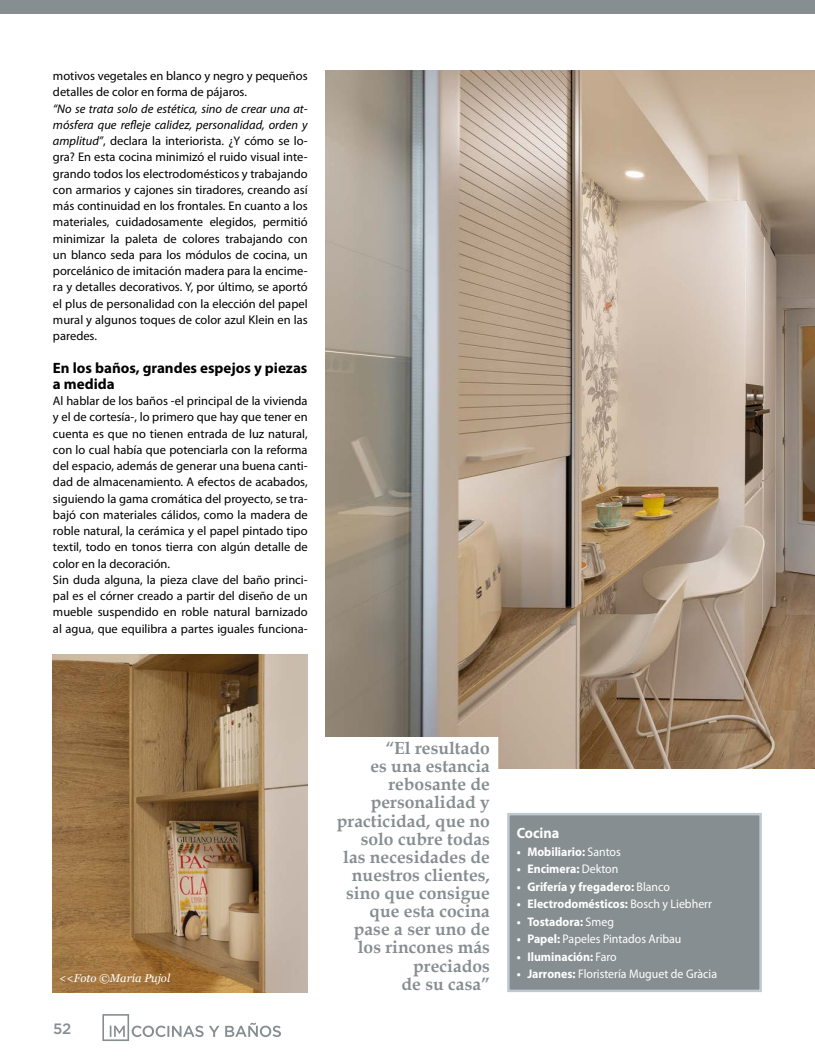
<style>
.page{position:relative;width:815px;height:1063px;background:#fff}
.page>*{position:absolute;margin:0;border:0;box-sizing:border-box;transform-origin:0 0}
.t1{font:700 17.5px/18.1px "Book Antiqua";color:#878e91;text-align:right}
.t2{font:700 15px/16.2px "Myriad Pro";color:#000}
.t3{font:700 15px "Myriad Pro";color:#fff;scale:.95 1}
.t4{font:500 15px "Gotham";color:#878e91}
.t5{font:12.5px/16.2px "Myriad Pro";color:#000}
.t6{font:700 12.5px "Myriad Pro";color:#fff;scale:.95 1}
.t7{font:12.5px "Myriad Pro";color:#fff;scale:.95 1}
.t8{font:italic 11.25px "Georgia";color:#fff}
.s1{font-style:italic}
.s2{font-weight:400}
.s3{font-weight:700}
</style>
<div class="page">
<div style="left:0;top:0;width:815px;height:14px;background:#878e91"></div>
<svg style="left:102px;top:1014px;width:117px;height:27px"></svg>
<svg style="left:225px;top:1023px;width:56px;height:14px"></svg>
<img style="left:326px;top:71px;width:489px;height:698px">
<div style="left:508px;top:814px;width:253px;height:177px;background:#878e91"></div>
<div style="left:507px;top:813px;width:255px;height:179px;border:2px solid #bfc9d0"></div>
<img style="left:53px;top:655px;width:255px;height:337px">
<div style="left:326px;top:738px;width:172px;height:255px;background:#fff"></div>
<p class="t5" style="left:53px;top:68px;width:256px">motivos vegetales en blanco y negro y pequeños detalles de color en forma de pájaros.</p>
<p class="t5" style="left:53px;top:100px;width:256px;text-align:justify"><span class="s1">“No se trata solo de estética, sino de crear una at&shy;mósfera que refleje calidez, personalidad, orden y amplitud”</span>, declara la interiorista. ¿Y cómo se lo&shy;gra? En esta cocina minimizó el ruido visual inte&shy;grando todos los electrodomésticos y trabajando con armarios y cajones sin tiradores, creando así más continuidad en los frontales. En cuanto a los materiales, cuidadosamente elegidos, permitió minimizar la paleta de colores trabajando con un blanco seda para los módulos de cocina, un porcelánico de imitación madera para la encime&shy;ra y detalles decorativos. Y, por último, se aportó el plus de personalidad con la elección del papel mural y algunos toques de color azul Klein en las paredes.</p>
<p class="t2" style="left:53px;top:359px;width:256px">En los baños, grandes espejos y piezas a medida</p>
<p class="t5" style="left:53px;top:393px;width:256px">Al hablar de los baños -el principal de la vivienda y el de cortesía-, lo primero que hay que tener en cuenta es que no tienen entrada de luz natural, con lo cual había que potenciarla con la reforma del espacio, además de generar una buena canti&shy;dad de almacenamiento. A efectos de acabados, siguiendo la gama cromática del proyecto, se tra&shy;bajó con materiales cálidos, como la madera de roble natural, la cerámica y el papel pintado tipo textil, todo en tonos tierra con algún detalle de color en la decoración.<br>Sin duda alguna, la pieza clave del baño princi&shy;pal es el córner creado a partir del diseño de un mueble suspendido en roble natural barnizado al agua, que equilibra a partes iguales funciona-</p>
<p class="t8" style="left:59px;top:971px;width:112px">&lt;&lt;Foto ©María Pujol</p>
<p class="t4" style="left:53px;top:1018px;width:20px">52</p>
<h1 class="t1" style="left:337px;top:739px;width:155px">“El resultado<br>es una estancia rebosante de personalidad y practicidad, que no solo cubre todas las necesidades de nuestros clientes, sino que consigue que esta cocina pase a ser uno de los rincones más preciados<br>de su casa”</h1>
<p class="t3" style="left:517px;top:823px;width:46px">Cocina</p>
<p class="t6" style="left:517px;top:843px;width:111px">• Mobiliario: <span class="s2">Santos</span></p>
<p class="t6" style="left:517px;top:861px;width:108px">• Encimera: <span class="s2">Dekton</span></p>
<p class="t6" style="left:517px;top:878px;width:163px">• Grifería y fregadero: <span class="s2">Blanco</span></p>
<p class="t6" style="left:517px;top:896px;width:207px">• Electrodomésticos: <span class="s2">Bosch y Liebherr</span></p>
<p class="t6" style="left:517px;top:913px;width:104px">• Tostadora: <span class="s2">Smeg</span></p>
<p class="t7" style="left:517px;top:931px;width:175px"><span class="s3">• Papel:</span> Papeles Pintados Aribau</p>
<p class="t6" style="left:517px;top:948px;width:107px">• Iluminación: <span class="s2">Faro</span></p>
<p class="t7" style="left:517px;top:966px;width:212px"><span class="s3">• Jarrones:</span> Floristería Muguet de Gràcia</p>
</div>
